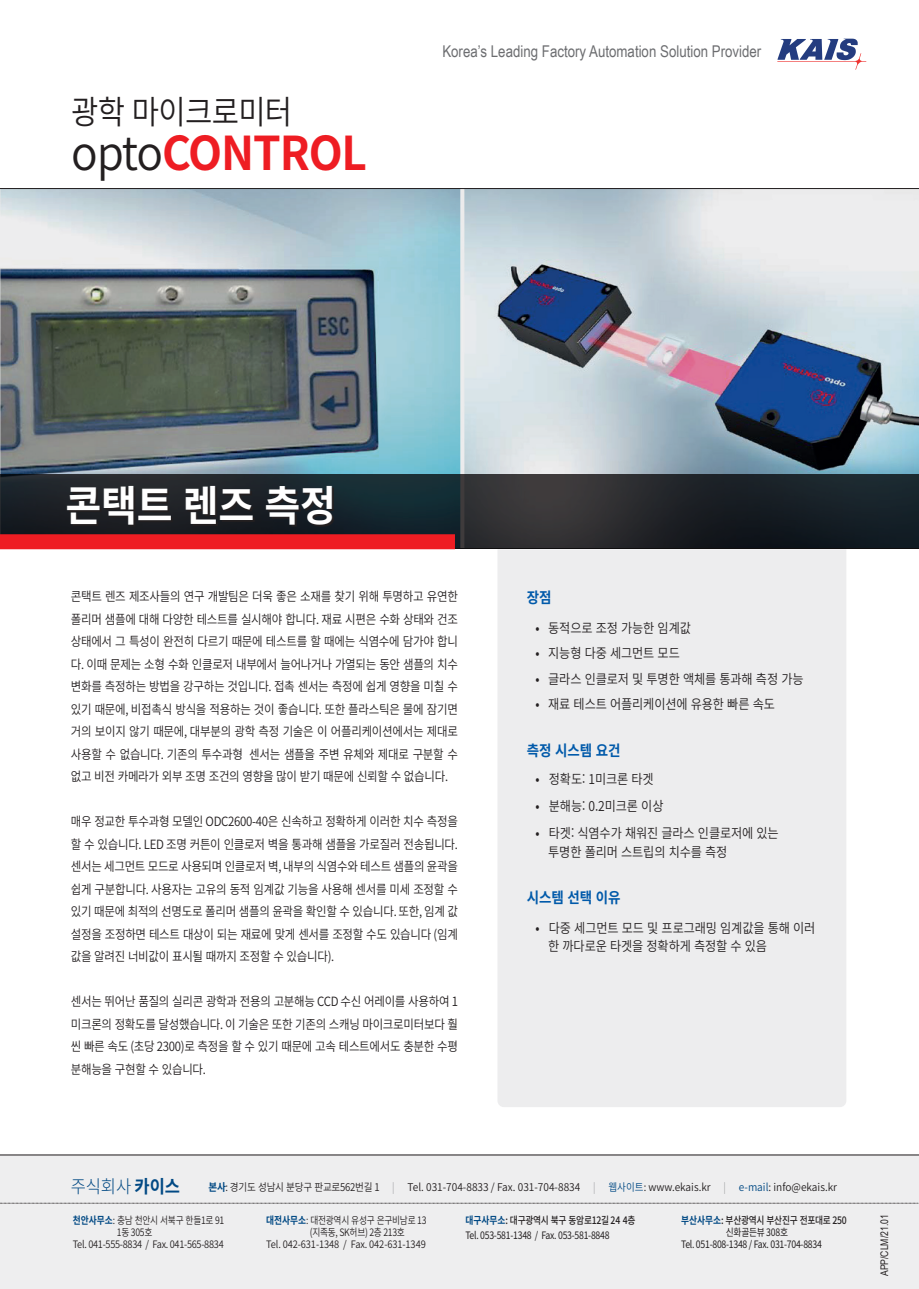
<style>
.page{position:relative;width:919px;height:1289px;background:#fff}
.page>*{position:absolute;margin:0;border:0;box-sizing:border-box;transform-origin:0 0}
.t1{font:700 46.5px "Noto Sans CJ Kkr";letter-spacing:-.025em;color:#ee1d23;scale:.95 1}
.t2{font:700 42px "Noto Sans CJ Kkr";letter-spacing:-.01em;color:#fff;scale:.93 1}
.t3{font:600 33px "Noto Sans CJ Kkr";letter-spacing:-.025em;color:#231f20;scale:.9 1}
.t4{font:300 18px "Noto Sans CJ Kkr";color:#014984;scale:.92 1}
.t5{font:16.2px "Arial Narrow";color:#6c6d70}
.t6{font:700 15px "Noto Sans CJ Kkr";letter-spacing:-.01em;color:#015aaa;scale:.9 1}
.t7{font:600 13.5px/18px "Noto Sans CJ Kkr";letter-spacing:-.01em;color:#231f20;scale:.9 1}
.t8{font:600 12.75px/22.5px "Noto Sans CJ Kkr";letter-spacing:-.025em;color:#231f20;text-align:justify;scale:.9 1}
.t9{font:600 10.65px "Noto Sans CJ Kkr";color:#231f20;scale:.9 1}
.t10{font:10.5px "Arial Narrow";color:#231f20}
.t11{font:10.2px/15px "Noto Sans CJ Kkr";letter-spacing:-.03em;color:#231f20;scale:.85 1}
.t12{font:600 10.2px "Noto Sans CJ Kkr";letter-spacing:-.03em;color:#231f20;scale:.85 1}
.t13{font:600 10.2px "Noto Sans CJ Kkr";letter-spacing:-.03em;color:#231f20;scale:.9 1}
.t14{font:600 10.2px "Noto Sans CJ Kkr";letter-spacing:-.01em;color:#231f20;scale:.91 1}
.t15{font:500 10.2px "Noto Sans CJ Kkr";letter-spacing:-.03em;color:#231f20;scale:.85 1}
.s1{font-weight:600;color:#231f20}
.s2{font-weight:400}
.s3{font-weight:700}
.s4{font-weight:700;color:#014984}
.s5{font-weight:300;color:#939598}
.s6{color:#014984}
.s7{font-weight:500}
</style>
<div class="page">
<svg style="left:777px;top:39px;width:89px;height:31px"></svg>
<div style="left:0;top:1154px;width:918px;height:134px;background:#eeeeef"></div>
<svg style="left:0;top:1202px;width:919px;height:1px"></svg>
<hr style="left:0;top:1154px;width:918px;height:1px;background:#231f20">
<div style="left:498px;top:549px;width:348px;height:558px;background:#ededee"></div>
<img style="left:0;top:189px;width:918px;height:285px">
<svg style="left:0;top:474px;width:918px;height:75px;background:#1f252b"></svg>
<div style="left:69px;top:488px;width:265px;height:39px;background:#231f20"></div>
<div style="left:0;top:534px;width:455px;height:15px;background:#ee1d23"></div>
<hr style="left:0;top:188px;width:918px;height:1px;background:#231f20">
<p class="t3" style="left:71px;top:93px;width:247px">광학 마이크로미터</p>
<p class="t1" style="left:71px;top:127px;width:313px"><span class="s1">opto</span>CONTROL</p>
<p class="t5" style="left:442px;top:39px;width:320px">Korea’s Leading Factory Automation Solution Provider</p>
<p class="t2" style="left:66px;top:482px;width:292px">콘택트 렌즈 측정</p>
<p class="t8" style="left:71px;top:585px;width:431px">콘택트 렌즈 제조사들의 연구 개발팀은 더욱 좋은 소재를 찾기 위해 투명하고 유연한 폴리머 샘플에 대해 다양한 테스트를 실시해야 합니다. 재료 시편은 수화 상태와 건조 상태에서 그 특성이 완전히 다르기 때문에 테스트를 할 때에는 식염수에 담가야 합니 다. 이때 문제는 소형 수화 인클로저 내부에서 늘어나거나 가열되는 동안 샘플의 치수 변화를 측정하는 방법을 강구하는 것입니다. 접촉 센서는 측정에 쉽게 영향을 미칠 수 있기 때문에, 비접촉식 방식을 적용하는 것이 좋습니다. 또한 플라스틱은 물에 잠기면 거의 보이지 않기 때문에, 대부분의 광학 측정 기술은 이 어플리케이션에서는 제대로 사용할 수 없습니다. 기존의 투수과형 센서는 샘플을 주변 유체와 제대로 구분할 수 없고 비전 카메라가 외부 조명 조건의 영향을 많이 받기 때문에 신뢰할 수 없습니다.</p>
<p class="t8" style="left:71px;top:810px;width:431px">매우 정교한 투수과형 모델인 ODC2600-40은 신속하고 정확하게 이러한 치수 측정을 할 수 있습니다. LED 조명 커튼이 인클로저 벽을 통과해 샘플을 가로질러 전송됩니다. 센서는 세그먼트 모드로 사용되며 인클로저 벽, 내부의 식염수와 테스트 샘플의 윤곽을 쉽게 구분합니다. 사용자는 고유의 동적 임계값 기능을 사용해 센서를 미세 조정할 수 있기 때문에 최적의 선명도로 폴리머 샘플의 윤곽을 확인할 수 있습니다. 또한, 임계 값 설정을 조정하면 테스트 대상이 되는 재료에 맞게 센서를 조정할 수도 있습니다 (임계 값을 알려진 너비값이 표시될 때까지 조정할 수 있습니다).</p>
<p class="t8" style="left:71px;top:990px;width:431px">센서는 뛰어난 품질의 실리콘 광학과 전용의 고분해능 CCD 수신 어레이를 사용하여 1 미크론의 정확도를 달성했습니다. 이 기술은 또한 기존의 스캐닝 마이크로미터보다 훨 씬 빠른 속도 (초당 2300)로 측정을 할 수 있기 때문에 고속 테스트에서도 충분한 수평 분해능을 구현할 수 있습니다.</p>
<p class="t6" style="left:527px;top:589px;width:29px">장점</p>
<p class="t7" style="left:535px;top:619px;width:174px"><span class="s2">•</span> 동적으로 조정 가능한 임계값</p>
<p class="t7" style="left:535px;top:644px;width:162px"><span class="s2">•</span> 지능형 다중 세그먼트 모드</p>
<p class="t7" style="left:535px;top:670px;width:299px"><span class="s2">•</span> 글라스 인클로저 및 투명한 액체를 통과해 측정 가능</p>
<p class="t7" style="left:535px;top:695px;width:267px"><span class="s2">•</span> 재료 테스트 어플리케이션에 유용한 빠른 속도</p>
<p class="t6" style="left:527px;top:742px;width:105px">측정 시스템 요건</p>
<p class="t7" style="left:535px;top:770px;width:133px"><span class="s2">•</span> 정확도: 1미크론 타겟</p>
<p class="t7" style="left:535px;top:797px;width:144px"><span class="s2">•</span> 분해능: 0.2미크론 이상</p>
<p class="t7" style="left:548px;top:824px;width:258px;text-indent:-13px"><span class="s2">•</span> 타겟: 식염수가 채워진 글라스 인클로저에 있는 투명한 폴리머 스트립의 치수를 측정</p>
<p class="t6" style="left:527px;top:889px;width:105px">시스템 선택 이유</p>
<p class="t7" style="left:548px;top:919px;width:298px;text-indent:-13px"><span class="s2">•</span> 다중 세그먼트 모드 및 프로그래밍 임계값을 통해 이러 한 까다로운 타겟을 정확하게 측정할 수 있음</p>
<h3 class="t4" style="left:71px;top:1176px;width:120px">주식회사 <span class="s3">카이스</span></h3>
<p class="t9" style="left:208px;top:1181px;width:700px"><span class="s4">본사</span>: 경기도 성남시 분당구 판교로562번길 1 <span class="s5">|</span> Tel. 031-704-8833 / Fax. 031-704-8834 <span class="s5">|</span> <span class="s6">웹사이트</span>: www.ekais.kr <span class="s5">|</span> <span class="s6">e-mail</span>: info@ekais.kr</p>
<p class="t12" style="left:73px;top:1214px;width:180px"><span class="s4">천안사무소</span>: 충남 천안시 서북구 한들1로 91</p>
<p class="t12" style="left:117px;top:1226px;width:43px">1동 305호</p>
<p class="t13" style="left:73px;top:1238px;width:169px">Tel. 041-555-8834 / Fax. 041-565-8834</p>
<p class="t12" style="left:266px;top:1214px;width:190px"><span class="s4">대전사무소</span>: 대전광역시 유성구 은구비남로 13</p>
<p class="t12" style="left:310px;top:1226px;width:113px">(지족동, SK허브) 2층 213호</p>
<p class="t14" style="left:266px;top:1238px;width:177px">Tel. 042-631-1348 / Fax. 042-631-1349</p>
<p class="t11" style="left:465px;top:1212px;width:202px"><span class="s4">대구사무소</span><span class="s7">: 대구광역시 북구 동암로12길 24 4층<br></span>Tel. 053-581-1348 / Fax. 053-581-8848</p>
<p class="t15" style="left:681px;top:1214px;width:196px"><span class="s4">부산사무소</span>: 부산광역시 부산진구 전포대로 250</p>
<p class="t11" style="left:725px;top:1224px;width:75px">신화골든뷰 308호</p>
<p class="t11" style="left:681px;top:1237px;width:167px">Tel. 051-808-1348 / Fax. 031-704-8834</p>
<p class="t10" style="left:876px;top:1276px;width:63px;rotate:-90deg">APP/CLM/21.01</p>
</div>
